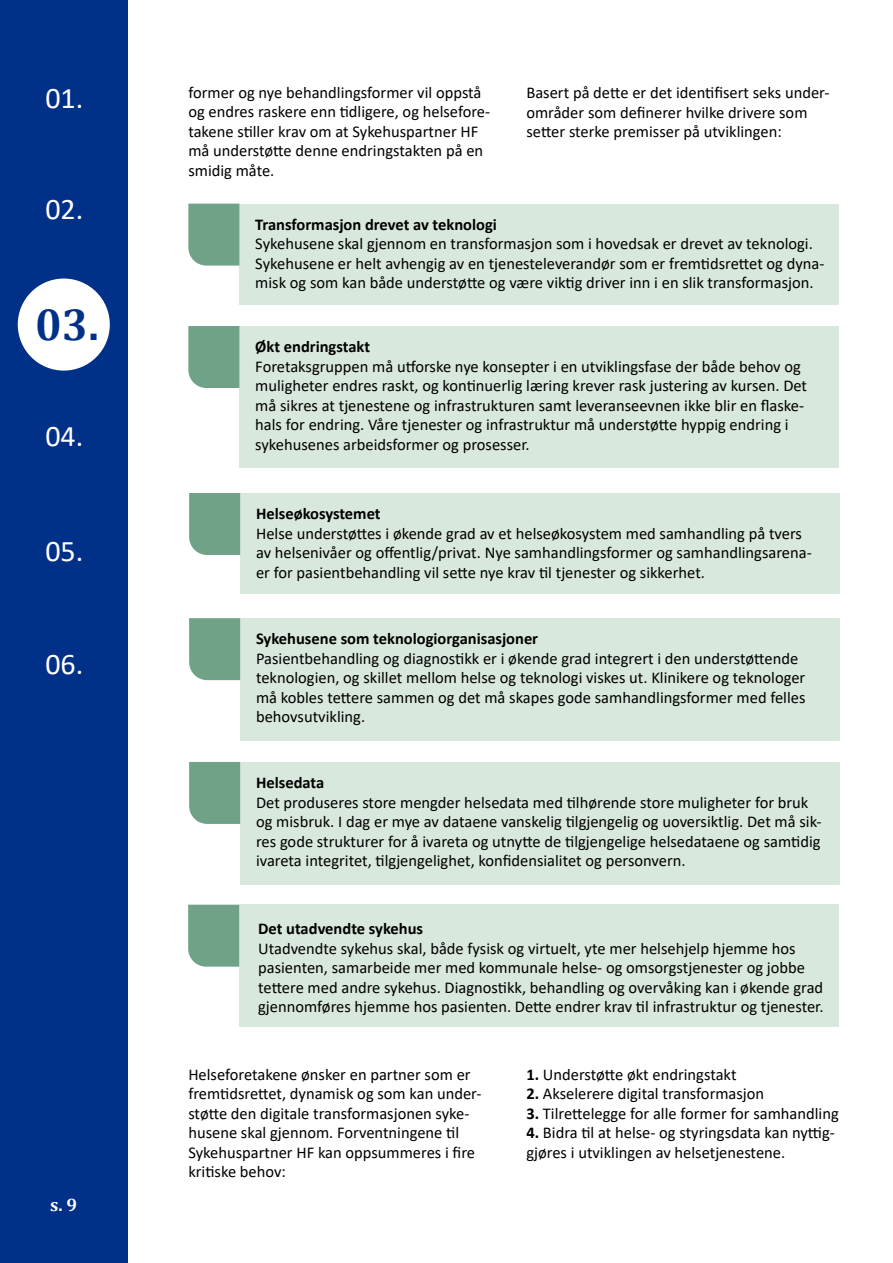
<style>
.page{position:relative;width:893px;height:1263px;background:#fff}
.page>*{position:absolute;margin:0;border:0;box-sizing:border-box;transform-origin:0 0}
.t1{font:700 45px "Cambria";color:#003087}
.t2{font:30px "Calibri";color:#fff}
.t3{font:700 18px "Cambria";color:#fff}
.t4{font:16.5px/19.5px "Calibri";color:#000}
.t5{font:700 16.5px "Calibri";color:#000}
.s1{font-weight:700}
</style>
<div class="page">
<div style="left:0;top:0;width:128px;height:1263px;background:#003087"></div>
<div style="left:239px;top:204px;width:600px;height:101px;background:#d9e8dc"></div>
<div style="left:188px;top:204px;width:51px;height:62px;background:#6fa287"></div>
<div style="left:239px;top:326px;width:600px;height:142px;background:#d9e8dc"></div>
<div style="left:188px;top:326px;width:51px;height:62px;background:#6fa287"></div>
<div style="left:240px;top:493px;width:600px;height:101px;background:#d9e8dc"></div>
<div style="left:189px;top:493px;width:51px;height:62px;background:#6fa287"></div>
<div style="left:240px;top:618px;width:600px;height:122px;background:#d9e8dc"></div>
<div style="left:189px;top:618px;width:51px;height:62px;background:#6fa287"></div>
<div style="left:240px;top:762px;width:600px;height:122px;background:#d9e8dc"></div>
<div style="left:189px;top:762px;width:51px;height:62px;background:#6fa287"></div>
<div style="left:239px;top:905px;width:600px;height:122px;background:#d9e8dc"></div>
<div style="left:188px;top:905px;width:51px;height:62px;background:#6fa287"></div>
<div style="left:18px;top:279px;width:92px;height:92px;background:#fff;border-radius:50%"></div>
<h2 class="t2" style="left:45px;top:77px;width:39px">01.</h2>
<h2 class="t2" style="left:45px;top:188px;width:39px">02.</h2>
<h1 class="t1" style="left:35px;top:293px;width:65px">03.</h1>
<h2 class="t2" style="left:45px;top:416px;width:39px">04.</h2>
<h2 class="t2" style="left:45px;top:530px;width:39px">05.</h2>
<h2 class="t2" style="left:45px;top:643px;width:39px">06.</h2>
<p class="t3" style="left:50px;top:1192px;width:29px">s. 9</p>
<p class="t4" style="left:188px;top:82px;width:303px">former og nye behandlingsformer vil oppstå og endres raskere enn tidligere, og helsefore&shy;takene stiller krav om at Sykehuspartner HF må understøtte denne endringstakten på en smidig måte.</p>
<p class="t4" style="left:526px;top:82px;width:305px">Basert på dette er det identifisert seks under&shy;områder som definerer hvilke drivere som setter sterke premisser på utviklingen:</p>
<p class="t5" style="left:255px;top:213px;width:243px">Transformasjon drevet av teknologi</p>
<p class="t4" style="left:255px;top:234px;width:571px">Sykehusene skal gjennom en transformasjon som i hovedsak er drevet av teknologi.<br>Sykehusene er helt avhengig av en tjenesteleverandør som er fremtidsrettet og dyna&shy;misk og som kan både understøtte og være viktig driver inn i en slik transformasjon.</p>
<p class="t5" style="left:255px;top:335px;width:116px">Økt endringstakt</p>
<p class="t4" style="left:255px;top:356px;width:553px">Foretaksgruppen må utforske nye konsepter i en utviklingsfase der både behov og muligheter endres raskt, og kontinuerlig læring krever rask justering av kursen. Det må sikres at tjenestene og infrastrukturen samt leveranseevnen ikke blir en flaske&shy;hals for endring. Våre tjenester og infrastruktur må understøtte hyppig endring i sykehusenes arbeidsformer og prosesser.</p>
<p class="t5" style="left:256px;top:502px;width:126px">Helseøkosystemet</p>
<p class="t4" style="left:256px;top:523px;width:557px">Helse understøttes i økende grad av et helseøkosystem med samhandling på tvers av helsenivåer og offentlig/privat. Nye samhandlingsformer og samhandlingsarena&shy;er for pasientbehandling vil sette nye krav til tjenester og sikkerhet.</p>
<p class="t5" style="left:256px;top:627px;width:284px">Sykehusene som teknologiorganisasjoner</p>
<p class="t4" style="left:256px;top:648px;width:551px">Pasientbehandling og diagnostikk er i økende grad integrert i den understøttende teknologien, og skillet mellom helse og teknologi viskes ut. Klinikere og teknologer må kobles tettere sammen og det må skapes gode samhandlingsformer med felles behovsutvikling.</p>
<p class="t5" style="left:256px;top:771px;width:70px">Helsedata</p>
<p class="t4" style="left:256px;top:792px;width:567px">Det produseres store mengder helsedata med tilhørende store muligheter for bruk og misbruk. I dag er mye av dataene vanskelig tilgjengelig og uoversiktlig. Det må sik&shy;res gode strukturer for å ivareta og utnytte de tilgjengelige helsedataene og samtidig ivareta integritet, tilgjengelighet, konfidensialitet og personvern.</p>
<p class="t5" style="left:258px;top:917px;width:166px">Det utadvendte sykehus</p>
<p class="t4" style="left:258px;top:938px;width:567px">Utadvendte sykehus skal, både fysisk og virtuelt, yte mer helsehjelp hjemme hos pasienten, samarbeide mer med kommunale helse- og omsorgstjenester og jobbe tettere med andre sykehus. Diagnostikk, behandling og overvåking kan i økende grad gjennomføres hjemme hos pasienten. Dette endrer krav til infrastruktur og tjenester.</p>
<p class="t4" style="left:188px;top:1064px;width:295px">Helseforetakene ønsker en partner som er fremtidsrettet, dynamisk og som kan under&shy;støtte den digitale transformasjonen syke&shy;husene skal gjennom. Forventningene til Sykehuspartner HF kan oppsummeres i fire kritiske behov:</p>
<p class="t4" style="left:526px;top:1064px;width:212px"><span class="s1">1.</span> Understøtte økt endringstakt</p>
<p class="t4" style="left:526px;top:1083px;width:239px"><span class="s1">2.</span> Akselerere digital transformasjon</p>
<p class="t4" style="left:526px;top:1103px;width:314px"><span class="s1">3.</span> Tilrettelegge for alle former for samhandling</p>
<p class="t4" style="left:526px;top:1122px;width:310px"><span class="s1">4.</span> Bidra til at helse- og styringsdata kan nyttig&shy;gjøres i utviklingen av helsetjenestene.</p>
</div>
